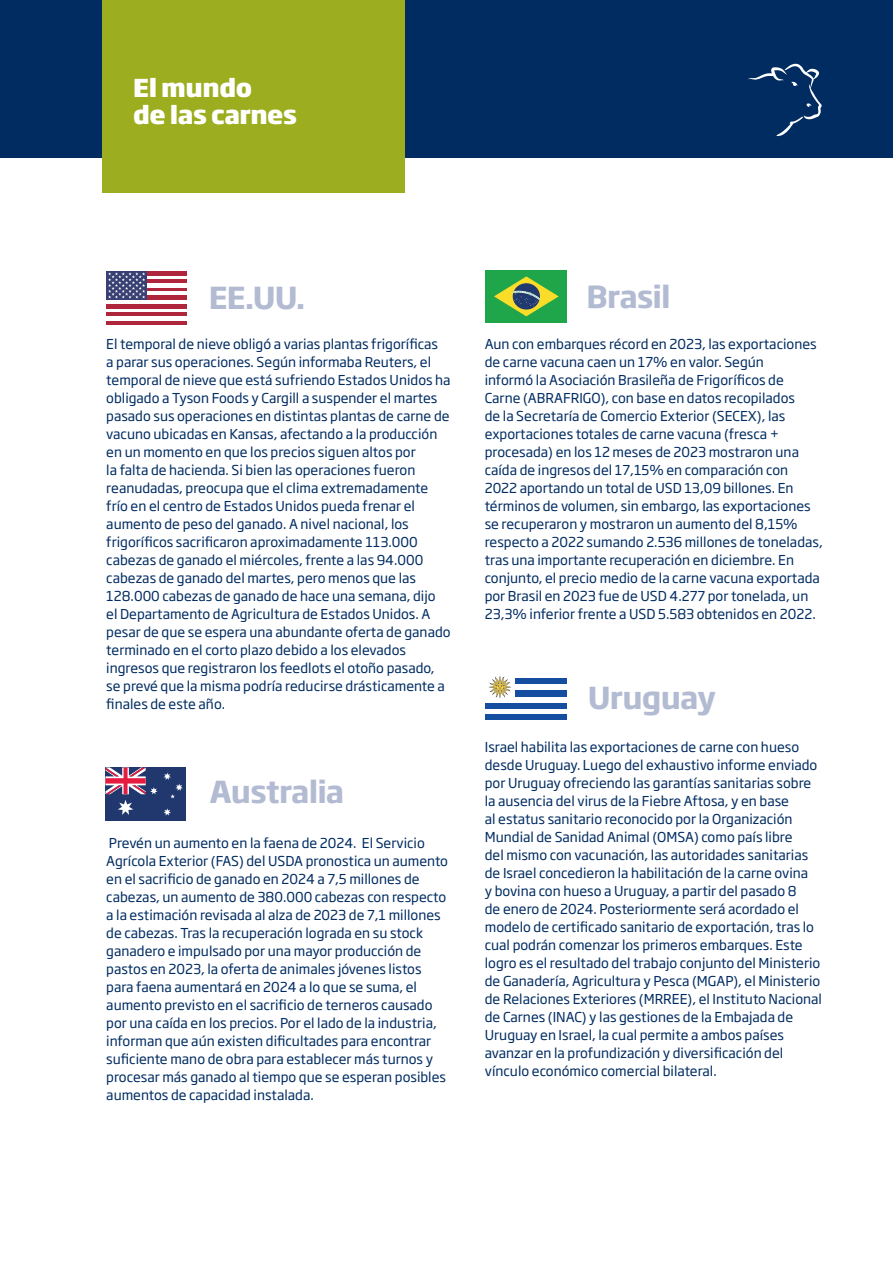
<style>
.page{position:relative;width:893px;height:1263px;background:#fff}
.page>*{position:absolute;margin:0;border:0;box-sizing:border-box;transform-origin:0 0}
.t1{font:700 30px "Soho Gothic Pro";letter-spacing:-.025em;color:#b3bbd3}
.t2{font:800 24.45px/27.2px "Soho Gothic Pro";letter-spacing:-.02em;color:#fff}
.t3{font:13.5px/18px "Soho Gothic Pro";color:#002c62}
</style>
<div class="page">
<div style="left:0;top:0;width:893px;height:157px;background:#002c62"></div>
<svg style="left:748px;top:64px;width:74px;height:73px"></svg>
<div style="left:102px;top:0;width:303px;height:193px;background:#9dad20"></div>
<div style="left:485px;top:702px;width:82px;height:6px;background:#154da1"></div>
<div style="left:485px;top:714px;width:82px;height:6px;background:#154da1"></div>
<div style="left:485px;top:678px;width:82px;height:6px;background:#154da1"></div>
<div style="left:485px;top:690px;width:82px;height:6px;background:#154da1"></div>
<div style="left:485px;top:672px;width:30px;height:30px;background:#fff"></div>
<svg style="left:488px;top:676px;width:23px;height:22px"></svg>
<div style="left:485px;top:270px;width:82px;height:53px;background:#1fa54a"></div>
<svg style="left:494px;top:276px;width:65px;height:40px"></svg>
<div style="left:105px;top:767px;width:81px;height:54px;background:#20386d"></div>
<svg style="left:105px;top:767px;width:78px;height:49px"></svg>
<svg style="left:106px;top:308px;width:81px;height:1px"></svg>
<hr style="left:106px;top:304px;width:81px;height:4px;background:#ae253c">
<hr style="left:106px;top:312px;width:81px;height:4px;background:#ae253c">
<div style="left:106px;top:320px;width:81px;height:5px;background:#ae253c"></div>
<svg style="left:147px;top:275px;width:40px;height:1px"></svg>
<hr style="left:106px;top:271px;width:81px;height:4px;background:#ae253c">
<hr style="left:106px;top:279px;width:81px;height:4px;background:#ae253c">
<div style="left:106px;top:287px;width:81px;height:5px;background:#ae253c"></div>
<svg style="left:147px;top:295px;width:40px;height:1px"></svg>
<hr style="left:106px;top:296px;width:81px;height:4px;background:#ae253c">
<div style="left:106px;top:271px;width:41px;height:29px;background:#394073"></div>
<svg style="left:108px;top:272px;width:37px;height:26px"></svg>
<h2 class="t2" style="left:133px;top:73px;width:165px">El mundo<br>de las carnes</h2>
<h1 class="t1" style="left:209px;top:274px;width:98px">EE.UU.</h1>
<p class="t3" style="left:106px;top:334px;width:346px">El temporal de nieve obligó a varias plantas frigoríficas<br>a parar sus operaciones. Según informaba Reuters, el temporal de nieve que está sufriendo Estados Unidos ha obligado a Tyson Foods y Cargill a suspender el martes pasado sus operaciones en distintas plantas de carne de vacuno ubicadas en Kansas, afectando a la producción en un momento en que los precios siguen altos por<br>la falta de hacienda. Si bien las operaciones fueron reanudadas, preocupa que el clima extremadamente frío en el centro de Estados Unidos pueda frenar el aumento de peso del ganado. A nivel nacional, los frigoríficos sacrificaron aproximadamente 113.000 cabezas de ganado el miércoles, frente a las 94.000 cabezas de ganado del martes, pero menos que las 128.000 cabezas de ganado de hace una semana, dijo<br>el Departamento de Agricultura de Estados Unidos. A pesar de que se espera una abundante oferta de ganado terminado en el corto plazo debido a los elevados ingresos que registraron los feedlots el otoño pasado, se prevé que la misma podría reducirse drásticamente a finales de este año.</p>
<h1 class="t1" style="left:210px;top:768px;width:136px">Australia</h1>
<p class="t3" style="left:106px;top:833px;width:343px">Prevén un aumento en la faena de 2024. El Servicio Agrícola Exterior (FAS) del USDA pronostica un aumento en el sacrificio de ganado en 2024 a 7,5 millones de cabezas, un aumento de 380.000 cabezas con respecto a la estimación revisada al alza de 2023 de 7,1 millones de cabezas. Tras la recuperación lograda en su stock ganadero e impulsado por una mayor producción de pastos en 2023, la oferta de animales jóvenes listos para faena aumentará en 2024 a lo que se suma, el aumento previsto en el sacrificio de terneros causado por una caída en los precios. Por el lado de la industria, informan que aún existen dificultades para encontrar suficiente mano de obra para establecer más turnos y procesar más ganado al tiempo que se esperan posibles aumentos de capacidad instalada.</p>
<h1 class="t1" style="left:587px;top:273px;width:86px">Brasil</h1>
<p class="t3" style="left:485px;top:334px;width:340px">Aun con embarques récord en 2023, las exportaciones de carne vacuna caen un 17% en valor. Según<br>informó la Asociación Brasileña de Frigoríficos de Carne (ABRAFRIGO), con base en datos recopilados<br>de la Secretaría de Comercio Exterior (SECEX), las exportaciones totales de carne vacuna (fresca + procesada) en los 12 meses de 2023 mostraron una caída de ingresos del 17,15% en comparación con 2022 aportando un total de USD 13,09 billones. En términos de volumen, sin embargo, las exportaciones se recuperaron y mostraron un aumento del 8,15% respecto a 2022 sumando 2.536 millones de toneladas, tras una importante recuperación en diciembre. En conjunto, el precio medio de la carne vacuna exportada por Brasil en 2023 fue de USD 4.277 por tonelada, un 23,3% inferior frente a USD 5.583 obtenidos en 2022.</p>
<h1 class="t1" style="left:588px;top:674px;width:130px">Uruguay</h1>
<p class="t3" style="left:485px;top:737px;width:339px">Israel habilita las exportaciones de carne con hueso desde Uruguay. Luego del exhaustivo informe enviado por Uruguay ofreciendo las garantías sanitarias sobre la ausencia del virus de la Fiebre Aftosa, y en base<br>al estatus sanitario reconocido por la Organización Mundial de Sanidad Animal (OMSA) como país libre<br>del mismo con vacunación, las autoridades sanitarias de Israel concedieron la habilitación de la carne ovina<br>y bovina con hueso a Uruguay, a partir del pasado 8<br>de enero de 2024. Posteriormente será acordado el modelo de certificado sanitario de exportación, tras lo cual podrán comenzar los primeros embarques. Este logro es el resultado del trabajo conjunto del Ministerio de Ganadería, Agricultura y Pesca (MGAP), el Ministerio de Relaciones Exteriores (MRREE), el Instituto Nacional de Carnes (INAC) y las gestiones de la Embajada de Uruguay en Israel, la cual permite a ambos países avanzar en la profundización y diversificación del vínculo económico comercial bilateral.</p>
</div>
